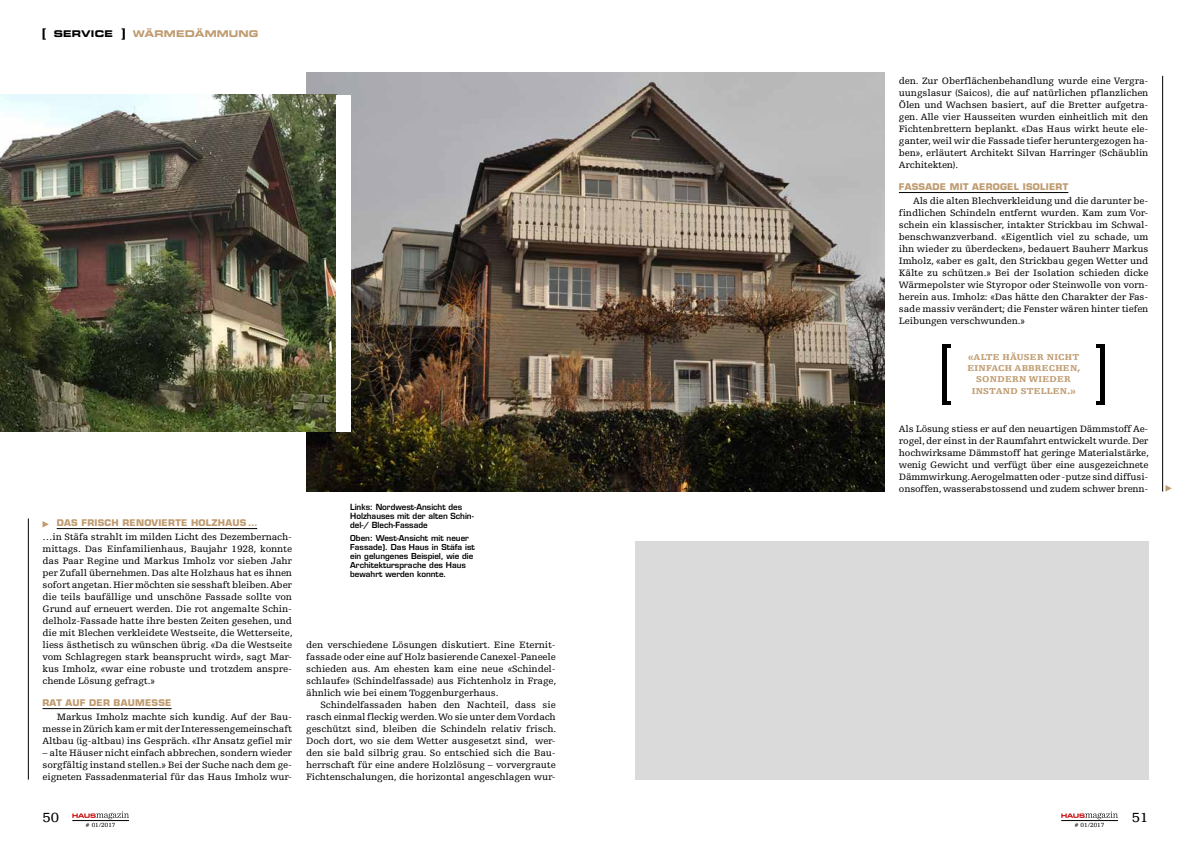
<style>
.page{position:relative;width:1191px;height:842px;background:#fff}
.page>*{position:absolute;margin:0;border:0;box-sizing:border-box;transform-origin:0 0}
.t1{font:14px "Egyptienne FLT Std";color:#000;scale:1.07 1}
.t2{font:9.8px/12px "Egyptienne FLT Std";letter-spacing:-.01em;color:#000;text-align:justify}
.t3{font:9.3px "Eurostile LT Std Bold Ex 2";letter-spacing:.01em;color:#c09c71}
.t4{font:9.3px "Eurostile LT Std Bold Ex 2";letter-spacing:.01em;color:#000}
.t5{font:700 9px "Eurostile LT Std";letter-spacing:.025em;color:#c09c71}
.t6{font:900 9px/11px "Egyptienne FLT Std";letter-spacing:.025em;color:#c09c71;text-align:center;scale:1.05 1}
.t7{font:600 8.2px/9px "Eurostile LT Std";color:#000}
.t8{font:600 8px/9px "Eurostile LT Std";color:#000}
.t9{font:6.3px "Egyptienne FLT Std";letter-spacing:-.01em;color:#000}
</style>
<div class="page">
<svg style="left:72px;top:811px;width:57px;height:8px"></svg>
<svg style="left:1061px;top:811px;width:57px;height:8px"></svg>
<hr style="left:72px;top:820px;width:57px;height:1px;background:#000">
<hr style="left:1061px;top:820px;width:57px;height:1px;background:#000">
<svg style="left:43px;top:28px;width:3px;height:12px"></svg>
<svg style="left:121px;top:28px;width:4px;height:12px"></svg>
<div style="left:635px;top:541px;width:513px;height:239px;background:#dadada"></div>
<hr style="left:57px;top:528px;width:200px;height:1px;background:#000">
<hr style="left:43px;top:708px;width:129px;height:1px;background:#000">
<svg style="left:43px;top:521px;width:6px;height:7px"></svg>
<hr style="left:899px;top:192px;width:169px;height:1px;background:#000">
<img style="left:306px;top:72px;width:578px;height:420px">
<img style="left:0;top:94px;width:336px;height:338px">
<div style="left:336px;top:96px;width:14px;height:336px;background:#fff"></div>
<hr style="left:28px;top:518px;width:1px;height:262px;background:#000">
<hr style="left:1162px;top:76px;width:1px;height:416px;background:#000">
<svg style="left:1165px;top:485px;width:6px;height:7px"></svg>
<div style="left:942px;top:345px;width:5px;height:60px;background:#000"></div>
<svg style="left:947px;top:401px;width:3px;height:4px"></svg>
<div style="left:1099px;top:345px;width:5px;height:60px;background:#000"></div>
<svg style="left:1096px;top:401px;width:3px;height:4px"></svg>
<p class="t4" style="left:54px;top:27px;width:60px">SERVICE</p>
<p class="t3" style="left:133px;top:27px;width:127px">WÄRMEDÄMMUNG</p>
<p class="t5" style="left:57px;top:517px;width:202px">DAS FRISCH RENOVIERTE HOLZHAUS …</p>
<p class="t2" style="left:43px;top:530px;width:251px">…in Stäfa strahlt im milden Licht des Dezembernach&shy;mittags. Das Einfamilienhaus, Baujahr 1928, konnte das Paar Regine und Markus Imholz vor sieben Jahr per Zufall übernehmen. Das alte Holzhaus hat es ihnen sofort angetan. Hier möchten sie sesshaft bleiben. Aber die teils baufällige und unschöne Fassade sollte von Grund auf erneuert werden. Die rot angemalte Schin&shy;delholz-Fassade hatte ihre besten Zeiten gesehen, und die mit Blechen verkleidete Westseite, die Wetterseite, liess ästhetisch zu wünschen übrig. «Da die Westseite vom Schlagregen stark beansprucht wird», sagt Mar&shy;kus Imholz, «war eine robuste und trotzdem anspre&shy;chende Lösung gefragt.»</p>
<p class="t5" style="left:43px;top:697px;width:131px">RAT AUF DER BAUMESSE</p>
<p class="t2" style="left:43px;top:710px;width:251px;text-indent:14px">Markus Imholz machte sich kundig. Auf der Bau&shy;messe in Zürich kam er mit der Interessengemeinschaft Altbau (ig-altbau) ins Gespräch. «Ihr Ansatz gefiel mir</p>
<p class="t2" style="left:43px;top:746px;width:251px">– alte Häuser nicht einfach abbrechen, sondern wieder sorgfältig instand stellen.» Bei der Suche nach dem ge&shy;eigneten Fassadenmaterial für das Haus Imholz wur-</p>
<p class="t7" style="left:350px;top:502px;width:125px">Links: Nordwest-Ansicht des<br>Holzhauses mit der alten Schin&shy;del-/ Blech-Fassade</p>
<p class="t8" style="left:350px;top:533px;width:126px">Oben: West-Ansicht mit neuer<br>Fassade). Das Haus in Stäfa ist ein gelungenes Beispiel, wie die<br>Architektursprache des Haus bewahrt werden konnte.</p>
<p class="t2" style="left:306px;top:638px;width:251px">den verschiedene Lösungen diskutiert. Eine Eternit&shy;fassade oder eine auf Holz basierende Canexel-Paneele schieden aus. Am ehesten kam eine neue «Schindel&shy;schlaufe» (Schindelfassade) aus Fichtenholz in Frage, ähnlich wie bei einem Toggenburgerhaus.</p>
<p class="t2" style="left:306px;top:698px;width:251px;text-indent:14px">Schindelfassaden haben den Nachteil, dass sie rasch einmal fleckig werden. Wo sie unter dem Vordach geschützt sind, bleiben die Schindeln relativ frisch.<br>Doch dort, wo sie dem Wetter ausgesetzt sind, wer&shy;den sie bald silbrig grau. So entschied sich die Bau&shy;herrschaft für eine andere Holzlösung – vorvergraute Fichtenschalungen, die horizontal angeschlagen wur-</p>
<p class="t2" style="left:899px;top:74px;width:251px">den. Zur Oberflächenbehandlung wurde eine Vergra&shy;uungslasur (Saicos), die auf natürlichen pflanzlichen Ölen und Wachsen basiert, auf die Bretter aufgetra&shy;gen. Alle vier Hausseiten wurden einheitlich mit den Fichtenbrettern beplankt. «Das Haus wirkt heute ele&shy;ganter, weil wir die Fassade tiefer heruntergezogen ha&shy;ben», erläutert Architekt Silvan Harringer (Schäublin Architekten).</p>
<p class="t5" style="left:899px;top:181px;width:171px">FASSADE MIT AEROGEL ISOLIERT</p>
<p class="t2" style="left:899px;top:194px;width:251px;text-indent:14px">Als die alten Blechverkleidung und die darunter be&shy;findlichen Schindeln entfernt wurden. Kam zum Vor&shy;schein ein klassischer, intakter Strickbau im Schwal&shy;benschwanzverband. «Eigentlich viel zu schade, um ihn wieder zu überdecken», bedauert Bauherr Markus Imholz, «aber es galt, den Strickbau gegen Wetter und Kälte zu schützen.» Bei der Isolation schieden dicke Wärmepolster wie Styropor oder Steinwolle von vorn&shy;herein aus. Imholz: «Das hätte den Charakter der Fas&shy;sade massiv verändert; die Fenster wären hinter tiefen Leibungen verschwunden.»</p>
<p class="t6" style="left:967px;top:351px;width:109px">«ALTE HÄUSER NICHT<br>EINFACH ABBRECHEN,<br>SONDERN WIEDER</p>
<p class="t6" style="left:971px;top:385px;width:100px">INSTAND STELLEN.»</p>
<p class="t2" style="left:899px;top:422px;width:251px">Als Lösung stiess er auf den neuartigen Dämmstoff Ae&shy;rogel, der einst in der Raumfahrt entwickelt wurde. Der hochwirksame Dämmstoff hat geringe Materialstärke, wenig Gewicht und verfügt über eine ausgezeichnete Dämmwirkung. Aerogelmatten oder -putze sind diffusi&shy;onsoffen, wasserabstossend und zudem schwer brenn-</p>
<h1 class="t1" style="left:43px;top:809px;width:17px">50</h1>
<h1 class="t1" style="left:1131px;top:809px;width:17px">51</h1>
<p class="t9" style="left:86px;top:821px;width:31px"># 01/2017</p>
<p class="t9" style="left:1074px;top:821px;width:31px"># 01/2017</p>
</div>
